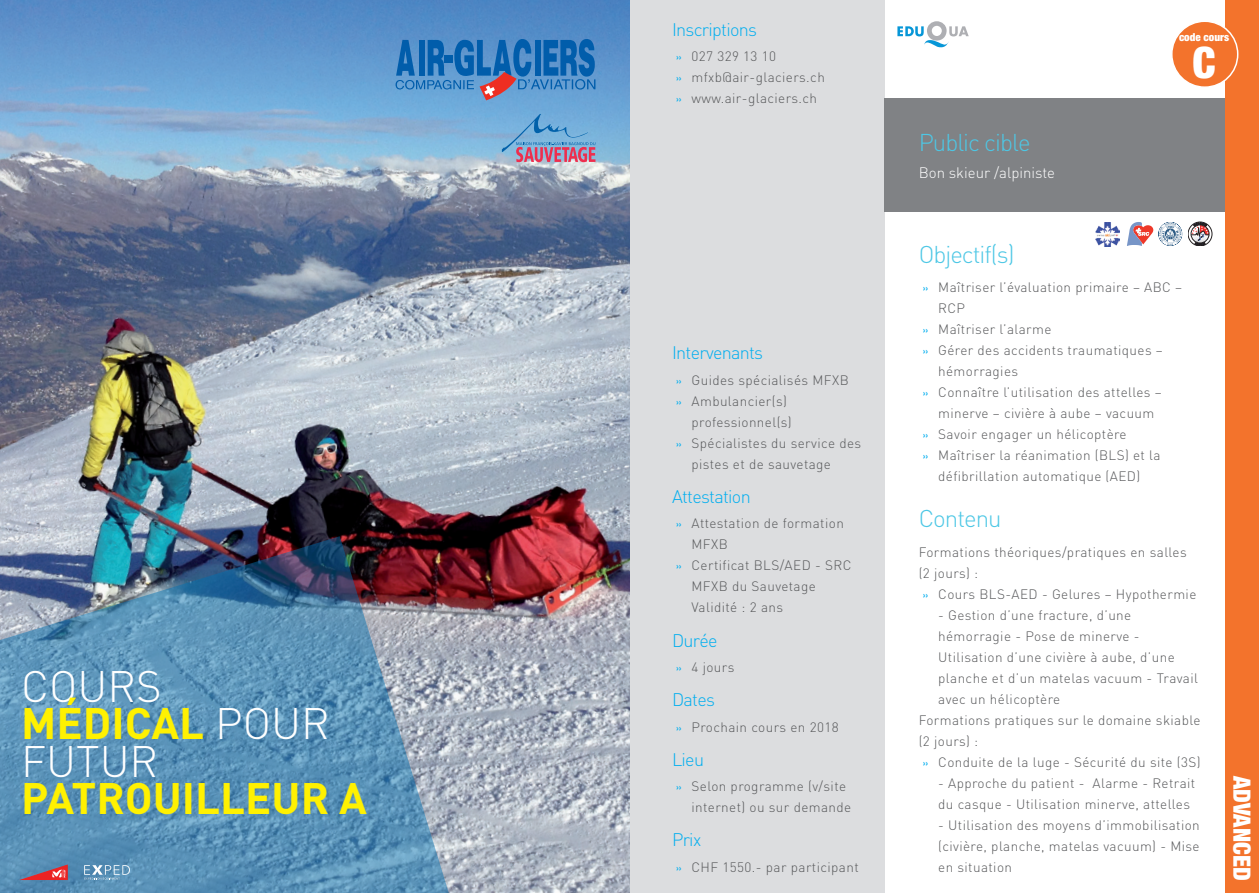
<style>
.page{position:relative;width:1259px;height:893px;background:#fff}
.page>*{position:absolute;margin:0;border:0;box-sizing:border-box;transform-origin:0 0}
.t1{font:300 43.5px/37.5px "DIN";color:#fff}
.t2{font:700 43.5px "DIN";color:#fff101}
.t3{font:900 condensed 43.5px "Helvetica Neue LT Std";color:#fff}
.t4{font:300 24px "DIN";letter-spacing:-.04em;color:#4dc7e5}
.t5{font:900 condensed 23.85px "Helvetica Neue LT Std";color:#fff}
.t6{font:300 18px "DIN";letter-spacing:-.04em;color:#00aeef}
.t7{font:300 15px "DIN";color:#fff}
.t8{font:300 13.5px/21px "DIN";letter-spacing:.03em;color:#57585a}
.t9{font:900 condensed 10.95px "Helvetica Neue LT Std";color:#fff}
.s1{font-weight:700;color:#fff101}
.s2{font-family:"OCRB A";font-weight:400;font-size:10.5px;color:#00aeef}
</style>
<div class="page">
<div style="left:629px;top:0;width:255px;height:893px;background:#dcdddf"></div>
<div style="left:1225px;top:0;width:34px;height:893px;background:#f3732c"></div>
<svg style="left:897px;top:21px;width:71px;height:27px"></svg>
<div style="left:1171px;top:21px;width:66px;height:66px;background:#f3732c;border-radius:50%"></div>
<div style="left:1171px;top:21px;width:67px;height:67px;border:2px solid #fff;border-radius:50%"></div>
<div style="left:884px;top:98px;width:341px;height:114px;background:#808285"></div>
<img style="left:0;top:0;width:629px;height:893px">
<svg style="left:0;top:536px;width:455px;height:357px;background:#608aaa"></svg>
<svg style="left:502px;top:114px;width:93px;height:48px;background:#859cc4"></svg>
<svg style="left:395px;top:39px;width:200px;height:61px;background:#4380bc"></svg>
<svg style="left:1188px;top:222px;width:24px;height:24px"></svg>
<div style="left:1188px;top:222px;width:24px;height:24px;border:1px solid #231f20;border-radius:50%"></div>
<svg style="left:1127px;top:222px;width:55px;height:24px"></svg>
<svg style="left:84px;top:865px;width:46px;height:15px"></svg>
<svg style="left:19px;top:864px;width:49px;height:16px"></svg>
<img style="left:1096px;top:223px;width:23px;height:24px">
<svg style="left:1191px;top:223px;width:18px;height:22px"></svg>
<h1 class="t1" style="left:21px;top:667px;width:310px">COURS<br><span class="s1">MÉDICAL</span> POUR<br>FUTUR</h1>
<h1 class="t2" style="left:21px;top:770px;width:347px">PATROUILLEUR A</h1>
<h3 class="t6" style="left:672px;top:18px;width:87px">Inscriptions</h3>
<p class="t8" style="left:675px;top:46px;width:151px"><span class="s2">»</span> 027 329 13 10<br><span class="s2">»</span> mfxb@air-glaciers.ch <span class="s2">»</span> www.air-glaciers.ch</p>
<h1 class="t3" style="left:1192px;top:35px;width:25px">C</h1>
<p class="t9" style="left:1179px;top:31px;width:52px">code cours</p>
<h3 class="t6" style="left:672px;top:342px;width:93px">Intervenants</h3>
<p class="t8" style="left:675px;top:369px;width:175px"><span class="s2">»</span> Guides spécialisés MFXB</p>
<p class="t8" style="left:675px;top:390px;width:113px"><span class="s2">»</span> Ambulancier(s)</p>
<p class="t8" style="left:691px;top:411px;width:102px">professionnel(s)</p>
<p class="t8" style="left:675px;top:432px;width:188px"><span class="s2">»</span> Spécialistes du service des</p>
<p class="t8" style="left:691px;top:453px;width:141px">pistes et de sauvetage</p>
<h3 class="t6" style="left:672px;top:485px;width:80px">Attestation</h3>
<p class="t8" style="left:675px;top:513px;width:170px"><span class="s2">»</span> Attestation de formation</p>
<p class="t8" style="left:691px;top:534px;width:38px">MFXB</p>
<p class="t8" style="left:675px;top:555px;width:178px"><span class="s2">»</span> Certificat BLS/AED - SRC</p>
<p class="t8" style="left:691px;top:576px;width:126px">MFXB du Sauvetage</p>
<p class="t8" style="left:691px;top:597px;width:93px">Validité : 2 ans</p>
<h3 class="t6" style="left:672px;top:629px;width:47px">Durée</h3>
<p class="t8" style="left:675px;top:656px;width:61px"><span class="s2">»</span> 4 jours</p>
<h3 class="t6" style="left:672px;top:689px;width:44px">Dates</h3>
<p class="t8" style="left:675px;top:716px;width:165px"><span class="s2">»</span> Prochain cours en 2018</p>
<h3 class="t6" style="left:672px;top:748px;width:34px">Lieu</h3>
<p class="t8" style="left:691px;top:776px;width:161px;text-indent:-17px"><span class="s2">»</span> Selon programme (v/site internet) ou sur demande</p>
<h3 class="t6" style="left:672px;top:829px;width:31px">Prix</h3>
<p class="t8" style="left:675px;top:856px;width:185px"><span class="s2">»</span> CHF 1550.- par participant</p>
<h2 class="t4" style="left:918px;top:128px;width:113px">Public cible</h2>
<p class="t7" style="left:918px;top:163px;width:138px">Bon skieur /alpiniste</p>
<h2 class="t4" style="left:918px;top:239px;width:97px">Objectif(s)</h2>
<p class="t8" style="left:921px;top:277px;width:262px"><span class="s2">»</span> Maîtriser l’évaluation primaire – ABC –</p>
<p class="t8" style="left:938px;top:298px;width:28px">RCP</p>
<p class="t8" style="left:921px;top:319px;width:131px"><span class="s2">»</span> Maîtriser l’alarme</p>
<p class="t8" style="left:921px;top:340px;width:243px"><span class="s2">»</span> Gérer des accidents traumatiques –</p>
<p class="t8" style="left:938px;top:361px;width:81px">hémorragies</p>
<p class="t8" style="left:921px;top:382px;width:241px"><span class="s2">»</span> Connaître l’utilisation des attelles –</p>
<p class="t8" style="left:938px;top:403px;width:218px">minerve – civière à aube – vacuum</p>
<p class="t8" style="left:921px;top:424px;width:206px"><span class="s2">»</span> Savoir engager un hélicoptère</p>
<p class="t8" style="left:921px;top:445px;width:240px"><span class="s2">»</span> Maîtriser la réanimation (BLS) et la</p>
<p class="t8" style="left:938px;top:466px;width:204px">défibrillation automatique (AED)</p>
<h2 class="t4" style="left:918px;top:504px;width:84px">Contenu</h2>
<p class="t8" style="left:918px;top:541px;width:279px">Formations théoriques/pratiques en salles (2 jours) :<br><span class="s2">»</span> Cours BLS-AED - Gelures – Hypothermie</p>
<p class="t8" style="left:938px;top:604px;width:195px">- Gestion d’une fracture, d’une</p>
<p class="t8" style="left:938px;top:625px;width:203px">hémorragie - Pose de minerve -</p>
<p class="t8" style="left:938px;top:646px;width:238px">Utilisation d’une civière à aube, d’une</p>
<p class="t8" style="left:938px;top:667px;width:261px">planche et d’un matelas vacuum - Travail</p>
<p class="t8" style="left:938px;top:688px;width:123px">avec un hélicoptère</p>
<p class="t8" style="left:918px;top:709px;width:283px">Formations pratiques sur le domaine skiable</p>
<p class="t8" style="left:918px;top:730px;width:61px">(2 jours) :</p>
<p class="t8" style="left:921px;top:751px;width:280px"><span class="s2">»</span> Conduite de la luge - Sécurité du site (3S)</p>
<p class="t8" style="left:938px;top:772px;width:258px">- Approche du patient - Alarme - Retrait du casque - Utilisation minerve, attelles</p>
<p class="t8" style="left:938px;top:814px;width:263px;text-align:justify">- Utilisation des moyens d’immobilisation (civière, planche, matelas vacuum) - Mise en situation</p>
<h3 class="t5" style="left:1256px;top:776px;width:106px;rotate:90deg">ADVANCED</h3>
</div>
